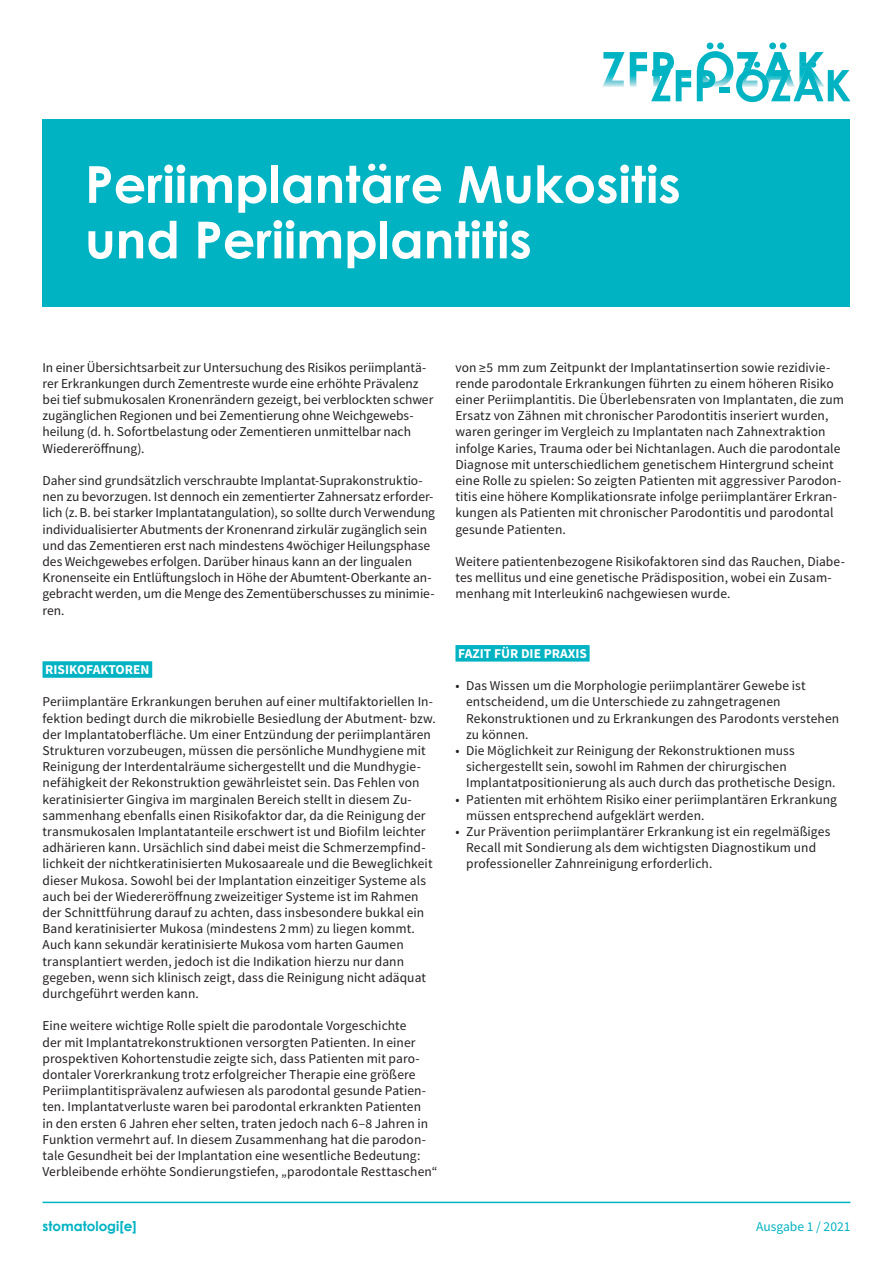
<style>
.page{position:relative;width:893px;height:1263px;background:#fff}
.page>*{position:absolute;margin:0;border:0;box-sizing:border-box;transform-origin:0 0}
.t1{font:700 51px/55.5px "Century Gothic";color:#fff}
.t2{font:13.5px/16.2px "Source Sans Pro";letter-spacing:.005em;color:#231f20}
.t3{font:700 13.5px "Source Sans Pro";color:#fff}
.t4{font:700 13.5px "Century Gothic";color:#00b3c3}
.t5{font:13.5px "Source Sans Pro";color:#00b3c3}
</style>
<div class="page">
<div style="left:43px;top:661px;width:109px;height:17px;background:#00b3c3"></div>
<div style="left:455px;top:645px;width:135px;height:16px;background:#00b3c3"></div>
<svg style="left:602px;top:52px;width:89px;height:49px"></svg>
<svg style="left:697px;top:43px;width:153px;height:59px"></svg>
<hr style="left:43px;top:1201px;width:807px;height:2px;background:#00b3c3">
<div style="left:43px;top:119px;width:807px;height:187px;background:#00b3c3"></div>
<h1 class="t1" style="left:85px;top:155px;width:597px">Periimplantäre Mukositis und Periimplantitis</h1>
<p class="t2" style="left:43px;top:359px;width:392px">In einer Übersichtsarbeit zur Untersuchung des Risikos periimplantä&shy;rer Erkrankungen durch Zementreste wurde eine erhöhte Prävalenz bei tief submukosalen Kronenrändern gezeigt, bei verblockten schwer zugänglichen Regionen und bei Zementierung ohne Weichgewebs&shy;heilung (d. h. Sofortbelastung oder Zementieren unmittelbar nach Wiedereröffnung).</p>
<p class="t2" style="left:43px;top:472px;width:394px">Daher sind grundsätzlich verschraubte Implantat-Suprakonstruktio&shy;nen zu bevorzugen. Ist dennoch ein zementierter Zahnersatz erforder&shy;lich (z. B. bei starker Implantatangulation), so sollte durch Verwendung individualisierter Abutments der Kronenrand zirkulär zugänglich sein und das Zementieren erst nach mindestens 4wöchiger Heilungsphase des Weichgewebes erfolgen. Darüber hinaus kann an der lingualen Kronenseite ein Entlüftungsloch in Höhe der Abumtent-Oberkante an&shy;gebracht werden, um die Menge des Zementüberschusses zu minimie&shy;ren.</p>
<p class="t3" style="left:45px;top:660px;width:106px">RISIKOFAKTOREN</p>
<p class="t2" style="left:43px;top:694px;width:395px">Periimplantäre Erkrankungen beruhen auf einer multifaktoriellen In&shy;fektion bedingt durch die mikrobielle Besiedlung der Abutment- bzw. der Implantatoberfläche. Um einer Entzündung der periimplantären Strukturen vorzubeugen, müssen die persönliche Mundhygiene mit Reinigung der Interdentalräume sichergestellt und die Mundhygie&shy;nefähigkeit der Rekonstruktion gewährleistet sein. Das Fehlen von keratinisierter Gingiva im marginalen Bereich stellt in diesem Zu&shy;sammenhang ebenfalls einen Risikofaktor dar, da die Reinigung der transmukosalen Implantatanteile erschwert ist und Biofilm leichter adhärieren kann. Ursächlich sind dabei meist die Schmerzempfind&shy;lichkeit der nichtkeratinisierten Mukosaareale und die Beweglichkeit dieser Mukosa. Sowohl bei der Implantation einzeitiger Systeme als auch bei der Wiedereröffnung zweizeitiger Systeme ist im Rahmen der Schnittführung darauf zu achten, dass insbesondere bukkal ein Band keratinisierter Mukosa (mindestens 2 mm) zu liegen kommt.<br>Auch kann sekundär keratinisierte Mukosa vom harten Gaumen transplantiert werden, jedoch ist die Indikation hierzu nur dann gegeben, wenn sich klinisch zeigt, dass die Reinigung nicht adäquat durchgeführt werden kann.</p>
<p class="t2" style="left:43px;top:1018px;width:396px">Eine weitere wichtige Rolle spielt die parodontale Vorgeschichte<br>der mit Implantatrekonstruktionen versorgten Patienten. In einer prospektiven Kohortenstudie zeigte sich, dass Patienten mit paro&shy;dontaler Vorerkrankung trotz erfolgreicher Therapie eine größere Periimplantitisprävalenz aufwiesen als parodontal gesunde Patien&shy;ten. Implantatverluste waren bei parodontal erkrankten Patienten<br>in den ersten 6 Jahren eher selten, traten jedoch nach 6–8 Jahren in Funktion vermehrt auf. In diesem Zusammenhang hat die parodon&shy;tale Gesundheit bei der Implantation eine wesentliche Bedeutung:<br>Verbleibende erhöhte Sondierungstiefen, „parodontale Resttaschen“</p>
<p class="t4" style="left:43px;top:1217px;width:96px">stomatologi[e]</p>
<p class="t2" style="left:455px;top:359px;width:390px">von ≥5 mm zum Zeitpunkt der Implantatinsertion sowie rezidivie&shy;rende parodontale Erkrankungen führten zu einem höheren Risiko einer Periimplantitis. Die Überlebensraten von Implantaten, die zum Ersatz von Zähnen mit chronischer Parodontitis inseriert wurden, waren geringer im Vergleich zu Implantaten nach Zahnextraktion infolge Karies, Trauma oder bei Nichtanlagen. Auch die parodontale Diagnose mit unterschiedlichem genetischem Hintergrund scheint eine Rolle zu spielen: So zeigten Patienten mit aggressiver Parodon&shy;titis eine höhere Komplikationsrate infolge periimplantärer Erkran&shy;kungen als Patienten mit chronischer Parodontitis und parodontal gesunde Patienten.</p>
<p class="t2" style="left:455px;top:553px;width:391px">Weitere patientenbezogene Risikofaktoren sind das Rauchen, Diabe&shy;tes mellitus und eine genetische Prädisposition, wobei ein Zusam&shy;menhang mit Interleukin6 nachgewiesen wurde.</p>
<p class="t3" style="left:458px;top:644px;width:130px">FAZIT FÜR DIE PRAXIS</p>
<p class="t2" style="left:466px;top:677px;width:375px;text-indent:-11px">• Das Wissen um die Morphologie periimplantärer Gewebe ist entscheidend, um die Unterschiede zu zahngetragenen Rekonstruktionen und zu Erkrankungen des Parodonts verstehen zu können.</p>
<p class="t2" style="left:466px;top:742px;width:371px;text-indent:-11px">• Die Möglichkeit zur Reinigung der Rekonstruktionen muss sichergestellt sein, sowohl im Rahmen der chirurgischen<br>Implantatpositionierung als auch durch das prothetische Design.</p>
<p class="t2" style="left:466px;top:791px;width:372px;text-indent:-11px">• Patienten mit erhöhtem Risiko einer periimplantären Erkrankung müssen entsprechend aufgeklärt werden.</p>
<p class="t2" style="left:466px;top:823px;width:366px;text-indent:-11px">• Zur Prävention periimplantärer Erkrankung ist ein regelmäßiges<br>Recall mit Sondierung als dem wichtigsten Diagnostikum und professioneller Zahnreinigung erforderlich.</p>
<p class="t5" style="left:756px;top:1217px;width:96px">Ausgabe 1 / 2021</p>
</div>
